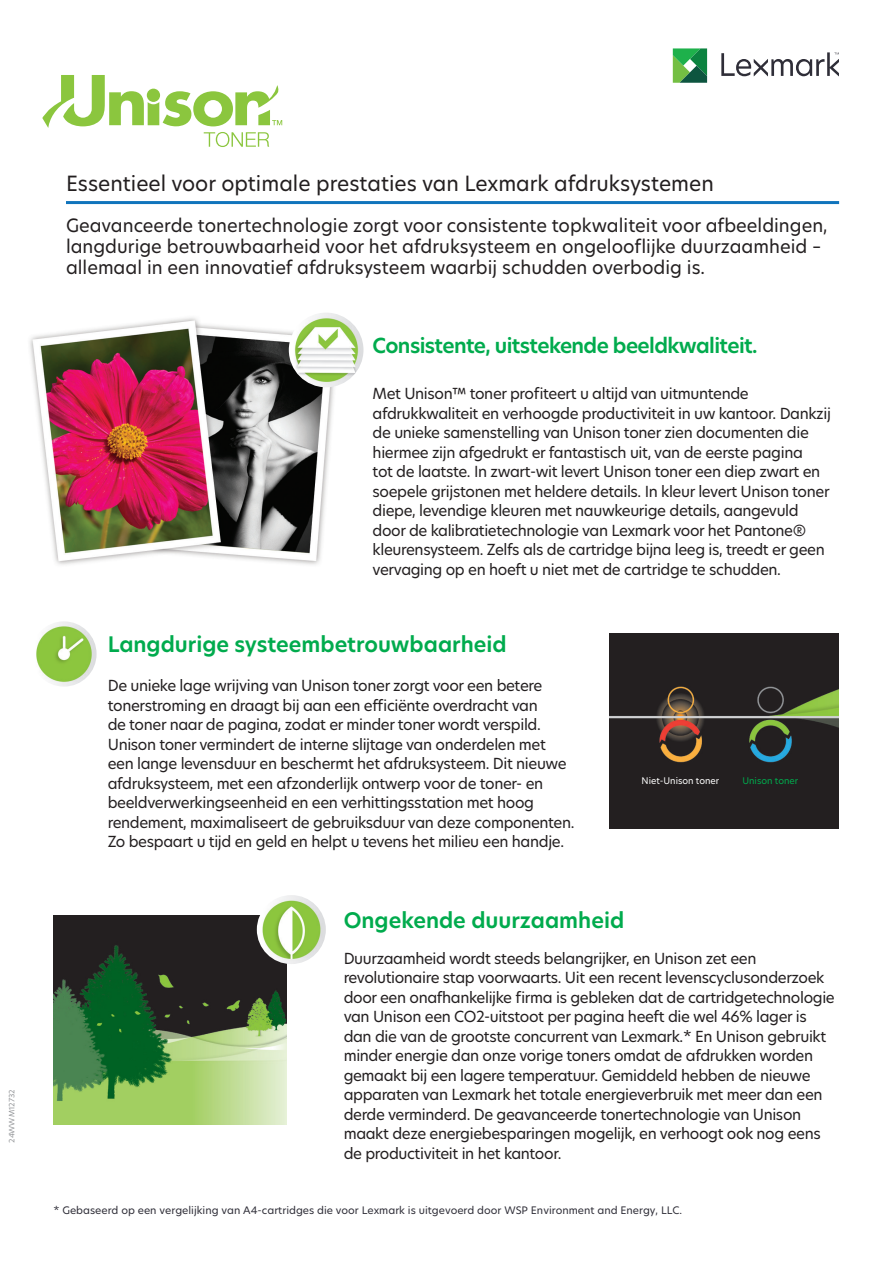
<style>
.page{position:relative;width:893px;height:1263px;background:#fff}
.page>*{position:absolute;margin:0;border:0;box-sizing:border-box;transform-origin:0 0}
.t1{font:600 21px "TP Hero";color:#00ab4d}
.t2{font:20.7px "TP Hero";color:#231f20}
.t3{font:600 20.25px "TP Hero";letter-spacing:-.03em;color:#00ab4d}
.t4{font:18px/21px "TP Hero";color:#231f20}
.t5{font:15px/19.5px "TP Hero";letter-spacing:-.025em;color:#231f20}
.t6{font:10.2px "TP Hero";color:#2f2e38}
.t7{font:9px "TP Hero";color:#fff}
.t8{font:9px "TP Hero";color:#00ab4d}
.t9{font:7.2px "TP Hero";color:#939598}
</style>
<div class="page">
<svg style="left:721px;top:52px;width:118px;height:24px"></svg>
<svg style="left:673px;top:48px;width:34px;height:35px"></svg>
<svg style="left:42px;top:75px;width:240px;height:72px"></svg>
<img style="left:30px;top:313px;width:321px;height:252px">
<img style="left:289px;top:313px;width:74px;height:74px;border-radius:37px">
<img style="left:31px;top:621px;width:66px;height:66px;border-radius:33px">
<img style="left:609px;top:634px;width:230px;height:194px">
<img style="left:53px;top:915px;width:234px;height:209px">
<img style="left:257px;top:895px;width:69px;height:69px;border-radius:34px">
<hr style="left:66px;top:201px;width:773px;height:3px;background:#1074bc">
<p class="t9" style="left:7px;top:1143px;width:55px;rotate:-90deg">24WWM12732</p>
<h2 class="t2" style="left:66px;top:169px;width:649px">Essentieel voor optimale prestaties van Lexmark afdruksystemen</h2>
<p class="t4" style="left:66px;top:215px;width:763px">Geavanceerde tonertechnologie zorgt voor consistente topkwaliteit voor afbeeldingen, langdurige betrouwbaarheid voor het afdruksysteem en ongelooflijke duurzaamheid – allemaal in een innovatief afdruksysteem waarbij schudden overbodig is.</p>
<h3 class="t3" style="left:373px;top:332px;width:386px">Consistente, uitstekende beeldkwaliteit.</h3>
<p class="t5" style="left:373px;top:384px;width:460px">Met Unison™ toner profiteert u altijd van uitmuntende afdrukkwaliteit en verhoogde productiviteit in uw kantoor. Dankzij de unieke samenstelling van Unison toner zien documenten die hiermee zijn afgedrukt er fantastisch uit, van de eerste pagina<br>tot de laatste. In zwart-wit levert Unison toner een diep zwart en soepele grijstonen met heldere details. In kleur levert Unison toner diepe, levendige kleuren met nauwkeurige details, aangevuld door de kalibratietechnologie van Lexmark voor het Pantone® kleurensysteem. Zelfs als de cartridge bijna leeg is, treedt er geen vervaging op en hoeft u niet met de cartridge te schudden.</p>
<h1 class="t1" style="left:108px;top:630px;width:400px">Langdurige systeembetrouwbaarheid</h1>
<p class="t5" style="left:108px;top:675px;width:468px">De unieke lage wrijving van Unison toner zorgt voor een betere tonerstroming en draagt bij aan een efficiënte overdracht van<br>de toner naar de pagina, zodat er minder toner wordt verspild.<br>Unison toner vermindert de interne slijtage van onderdelen met een lange levensduur en beschermt het afdruksysteem. Dit nieuwe afdruksysteem, met een afzonderlijk ontwerp voor de toner- en beeldverwerkingseenheid en een verhittingsstation met hoog rendement, maximaliseert de gebruiksduur van deze componenten.<br>Zo bespaart u tijd en geld en helpt u tevens het milieu een handje.</p>
<p class="t7" style="left:642px;top:775px;width:79px">Niet-Unison toner</p>
<p class="t8" style="left:742px;top:775px;width:57px">Unison toner</p>
<h1 class="t1" style="left:344px;top:906px;width:282px">Ongekende duurzaamheid</h1>
<p class="t5" style="left:344px;top:948px;width:493px">Duurzaamheid wordt steeds belangrijker, en Unison zet een revolutionaire stap voorwaarts. Uit een recent levenscyclusonderzoek door een onafhankelijke firma is gebleken dat de cartridgetechnologie van Unison een CO2-uitstoot per pagina heeft die wel 46% lager is dan die van de grootste concurrent van Lexmark.* En Unison gebruikt minder energie dan onze vorige toners omdat de afdrukken worden gemaakt bij een lagere temperatuur. Gemiddeld hebben de nieuwe apparaten van Lexmark het totale energieverbruik met meer dan een derde verminderd. De geavanceerde tonertechnologie van Unison maakt deze energiebesparingen mogelijk, en verhoogt ook nog eens de productiviteit in het kantoor.</p>
<p class="t6" style="left:53px;top:1203px;width:630px">* Gebaseerd op een vergelijking van A4-cartridges die voor Lexmark is uitgevoerd door WSP Environment and Energy, LLC.</p>
</div>
